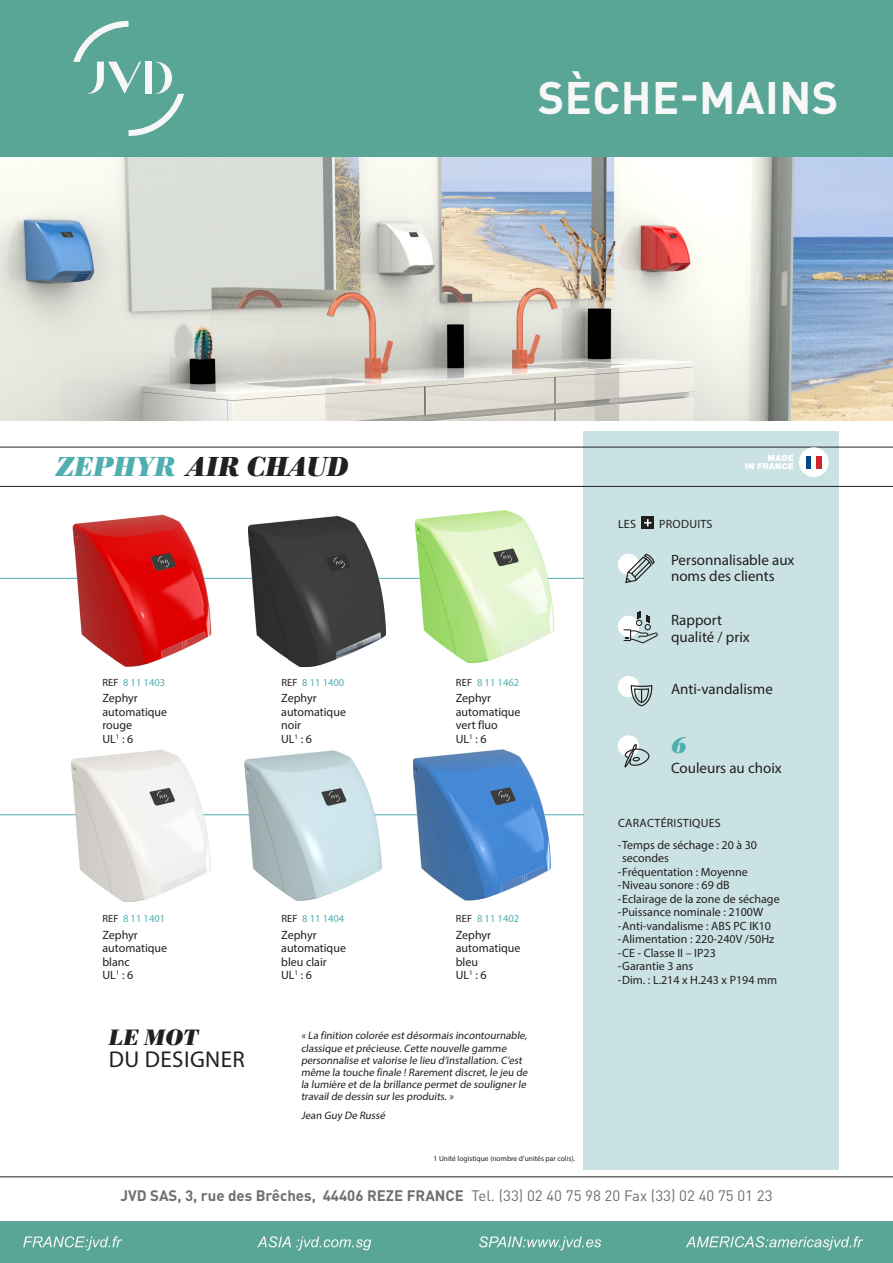
<style>
.page{position:relative;width:893px;height:1263px;background:#fff}
.page>*{position:absolute;margin:0;border:0;box-sizing:border-box;transform-origin:0 0}
.TITRE_TETIERE{font:700 45px "DIN Pro";letter-spacing:.01em;color:#f7f7f7}
.PRODUIT_-_NOM{font:italic 700 28.35px "Bodoni Ant T";color:#231f20}
.AVANTAGE_PRODUIT_-_C{font:italic 700 24px "Bodoni Ant T";color:#51aeb0}
.GAMME_SS_TITRE{font:22.95px/21.6px "Myriad Pro";letter-spacing:.02em;color:#231f20}
.POINTS_FORTS{font:15px/16.5px "Myriad Pro";color:#231f20}
.t1{font:700 15px "DIN Pro";color:#6e6e6e}
.REFERENCE_-_TXT_SOUS{font:12px/13.5px "Myriad Pro";color:#231f20}
.PRODUIT_-_CARACTERIS{font:12px "Myriad Pro";letter-spacing:.02em;color:#231f20}
.GAMME_TXTE{font:10.8px/12.1px "Myriad Pro";color:#231f20}
.REFERENCE{font:10.5px "Myriad Pro";color:#51aeb0}
.REFERENCE_MAIGRE{font:10.5px "Myriad Pro";letter-spacing:.02em;color:#231f20}
.RENVOI_ITALIQUE{font:7.5px "Myriad Pro";color:#231f20}
.s1{color:#51aeb0}
.s2{color:#231f20}
.s3{font-family:"Bodoni Ant T";font-weight:700;font-style:italic}
.s4{font-weight:400}
</style>
<div class="page">
<div style="left:584px;top:431px;width:255px;height:738px;background:#cae2e3"></div>
<hr style="left:0;top:447px;width:893px;height:1px;background:#231f20">
<hr style="left:0;top:486px;width:893px;height:1px;background:#231f20">
<div style="left:0;top:1221px;width:893px;height:42px;background:#59a696"></div>
<svg style="left:257px;top:1236px;width:114px;height:14px"></svg>
<svg style="left:479px;top:1236px;width:122px;height:14px"></svg>
<svg style="left:686px;top:1236px;width:177px;height:14px"></svg>
<svg style="left:23px;top:1236px;width:99px;height:14px"></svg>
<hr style="left:0;top:1176px;width:893px;height:1px;background:#231f20">
<img style="left:0;top:156px;width:893px;height:265px">
<div style="left:0;top:0;width:893px;height:156px;background:#59a696"></div>
<svg style="left:73px;top:21px;width:111px;height:115px"></svg>
<img style="left:414px;top:749px;width:137px;height:151px">
<div style="left:618px;top:554px;width:21px;height:21px;background:#fff;border-radius:50%"></div>
<div style="left:618px;top:735px;width:21px;height:22px;background:#fff;border-radius:50%"></div>
<div style="left:618px;top:676px;width:21px;height:21px;background:#fff;border-radius:50%"></div>
<div style="left:618px;top:616px;width:21px;height:21px;background:#fff;border-radius:50%"></div>
<svg style="left:624px;top:611px;width:34px;height:32px"></svg>
<svg style="left:630px;top:685px;width:23px;height:22px"></svg>
<svg style="left:622px;top:744px;width:28px;height:23px"></svg>
<svg style="left:624px;top:553px;width:31px;height:31px"></svg>
<img style="left:415px;top:510px;width:139px;height:153px">
<hr style="left:544px;top:814px;width:40px;height:1px;background:#51aeb0">
<img style="left:71px;top:750px;width:139px;height:152px">
<img style="left:244px;top:750px;width:138px;height:150px">
<hr style="left:374px;top:814px;width:44px;height:1px;background:#51aeb0">
<hr style="left:203px;top:814px;width:46px;height:1px;background:#51aeb0">
<img style="left:73px;top:515px;width:138px;height:152px">
<img style="left:248px;top:516px;width:138px;height:151px">
<hr style="left:0;top:814px;width:76px;height:1px;background:#51aeb0">
<hr style="left:378px;top:578px;width:42px;height:1px;background:#51aeb0">
<hr style="left:204px;top:578px;width:48px;height:1px;background:#51aeb0">
<hr style="left:0;top:578px;width:77px;height:1px;background:#51aeb0">
<hr style="left:548px;top:578px;width:36px;height:1px;background:#51aeb0">
<div style="left:799px;top:447px;width:30px;height:30px;background:#fff;border-radius:50%"></div>
<div style="left:806px;top:456px;width:5px;height:13px;background:#004986"></div>
<div style="left:816px;top:456px;width:5px;height:13px;background:#d1232a"></div>
<svg style="left:746px;top:455px;width:47px;height:14px"></svg>
<div style="left:641px;top:516px;width:13px;height:13px;background:#231f20"></div>
<svg style="left:644px;top:519px;width:7px;height:7px"></svg>
<p class="TITRE_TETIERE" style="left:538px;top:67px;width:302px">SÈCHE-MAINS</p>
<p class="PRODUIT_-_NOM" style="left:56px;top:450px;width:294px"><span class="s1">ZEPHYR</span> AIR CHAUD</p>
<p class="REFERENCE" style="left:103px;top:676px;width:64px"><span class="s2">REF</span> 8 11 1403</p>
<p class="REFERENCE" style="left:281px;top:676px;width:65px"><span class="s2">REF</span> 8 11 1400</p>
<p class="REFERENCE_MAIGRE" style="left:456px;top:676px;width:18px">REF</p>
<p class="REFERENCE" style="left:477px;top:676px;width:44px">8 11 1462</p>
<p class="REFERENCE_-_TXT_SOUS" style="left:102px;top:691px;width:66px">Zephyr automatique rouge</p>
<p class="REFERENCE_-_TXT_SOUS" style="left:102px;top:732px;width:32px">UL<sup>1</sup> : 6</p>
<p class="REFERENCE_-_TXT_SOUS" style="left:281px;top:691px;width:66px">Zephyr automatique noir</p>
<p class="REFERENCE_-_TXT_SOUS" style="left:281px;top:732px;width:32px">UL<sup>1</sup> : 6</p>
<p class="REFERENCE_-_TXT_SOUS" style="left:456px;top:691px;width:66px">Zephyr automatique vert fluo</p>
<p class="REFERENCE_-_TXT_SOUS" style="left:456px;top:732px;width:32px">UL<sup>1</sup> : 6</p>
<p class="REFERENCE" style="left:103px;top:912px;width:64px"><span class="s2">REF</span> 8 11 1401</p>
<p class="REFERENCE" style="left:281px;top:912px;width:65px"><span class="s2">REF</span> 8 11 1404</p>
<p class="REFERENCE" style="left:477px;top:912px;width:44px">8 11 1402</p>
<p class="REFERENCE_MAIGRE" style="left:456px;top:912px;width:18px">REF</p>
<p class="REFERENCE_-_TXT_SOUS" style="left:102px;top:928px;width:66px">Zephyr automatique blanc</p>
<p class="REFERENCE_-_TXT_SOUS" style="left:102px;top:968px;width:32px">UL<sup>1</sup> : 6</p>
<p class="REFERENCE_-_TXT_SOUS" style="left:281px;top:928px;width:66px">Zephyr automatique bleu clair</p>
<p class="REFERENCE_-_TXT_SOUS" style="left:281px;top:968px;width:32px">UL<sup>1</sup> : 6</p>
<p class="REFERENCE_-_TXT_SOUS" style="left:456px;top:928px;width:66px">Zephyr automatique bleu</p>
<p class="REFERENCE_-_TXT_SOUS" style="left:456px;top:968px;width:32px">UL<sup>1</sup> : 6</p>
<p class="GAMME_SS_TITRE" style="left:109px;top:1026px;width:138px"><span class="s3">LE MOT<br></span>DU DESIGNER</p>
<p class="GAMME_TXTE" style="left:301px;top:1029px;width:230px">« La finition colorée est désormais incontournable, classique et précieuse.Cette nouvelle gamme personnalise et valorise le lieu d’installation.C’est même la touche finale !Rarement discret,le jeu de la lumière et de la brillance permet de souligner le travailde dessin sur les produits.»</p>
<p class="GAMME_TXTE" style="left:301px;top:1109px;width:87px">Jean Guy De Russé</p>
<p class="PRODUIT_-_CARACTERIS" style="left:618px;top:516px;width:19px">LES</p>
<p class="PRODUIT_-_CARACTERIS" style="left:659px;top:516px;width:55px">PRODUITS</p>
<p class="POINTS_FORTS" style="left:671px;top:551px;width:125px">Personnalisable aux</p>
<p class="POINTS_FORTS" style="left:671px;top:568px;width:105px">noms des clients</p>
<p class="POINTS_FORTS" style="left:671px;top:611px;width:80px">Rapport qualité / prix</p>
<p class="POINTS_FORTS" style="left:671px;top:681px;width:103px">Anti-vandalisme</p>
<p class="AVANTAGE_PRODUIT_-_C" style="left:671px;top:731px;width:17px">6</p>
<p class="POINTS_FORTS" style="left:671px;top:759px;width:112px">Couleurs au choix</p>
<p class="PRODUIT_-_CARACTERIS" style="left:618px;top:815px;width:104px">CARACTÉRISTIQUES</p>
<p class="REFERENCE_-_TXT_SOUS" style="left:622px;top:838px;width:136px;text-indent:-4px">-Temps de séchage : 20 à 30 secondes</p>
<p class="REFERENCE_-_TXT_SOUS" style="left:618px;top:865px;width:131px">-Fréquentation : Moyenne</p>
<p class="REFERENCE_-_TXT_SOUS" style="left:618px;top:878px;width:113px">-Niveau sonore : 69 dB</p>
<p class="REFERENCE_-_TXT_SOUS" style="left:618px;top:892px;width:163px">-Eclairage de la zone de séchage</p>
<p class="REFERENCE_-_TXT_SOUS" style="left:618px;top:905px;width:147px">-Puissance nominale : 2100W</p>
<p class="REFERENCE_-_TXT_SOUS" style="left:618px;top:919px;width:155px">-Anti-vandalisme : ABS PC IK10</p>
<p class="REFERENCE_-_TXT_SOUS" style="left:618px;top:932px;width:158px">-Alimentation : 220-240V /50Hz</p>
<p class="REFERENCE_-_TXT_SOUS" style="left:618px;top:946px;width:99px">-CE - Classe II – IP23</p>
<p class="REFERENCE_-_TXT_SOUS" style="left:618px;top:959px;width:77px">-Garantie 3 ans</p>
<p class="REFERENCE_-_TXT_SOUS" style="left:618px;top:973px;width:161px">-Dim. : L.214 x H.243 x P194 mm</p>
<p class="RENVOI_ITALIQUE" style="left:434px;top:1154px;width:143px">1 Unité logistique (nombre d’unités par colis).</p>
<p class="t1" style="left:120px;top:1186px;width:654px">JVD SAS, 3, rue des Brêches, 44406 REZE FRANCE <span class="s4">Tel. (33) 02 40 75 98 20 Fax (33) 02 40 75 01 23</span></p>
</div>
